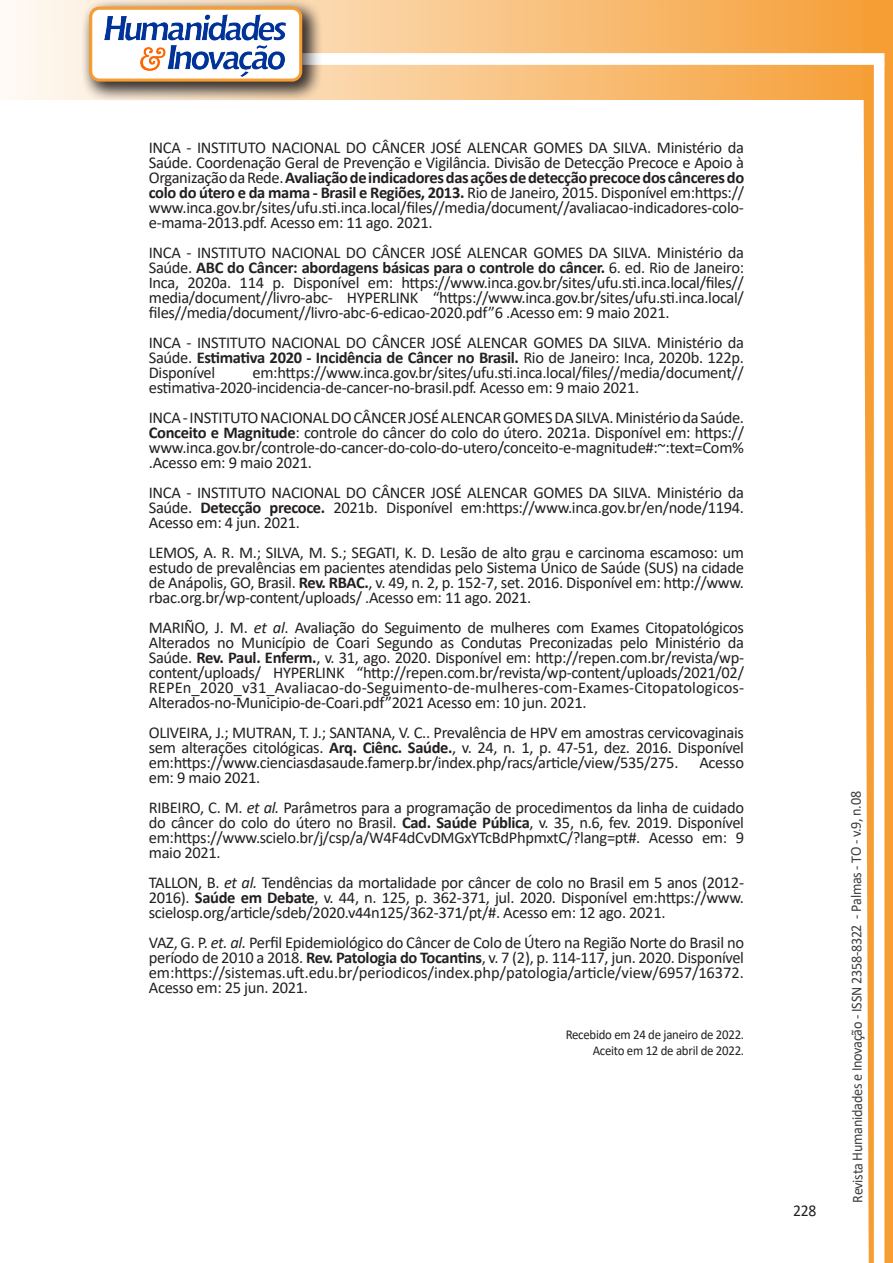
<style>
.page{position:relative;width:893px;height:1263px;background:#fff}
.page>*{position:absolute;margin:0;border:0;box-sizing:border-box;transform-origin:0 0}
.texto{font:16.5px/15px "Calibri";letter-spacing:-.02em;color:#231f20;text-align:justify}
.texto-2{font:16.5px/15px "Calibri";letter-spacing:-.02em;color:#222;text-align:justify}
.texto-3{font:16.5px "Calibri";letter-spacing:-.02em;color:#231f20;scale:.95 1}
.t1{font:15px "Calibri";letter-spacing:-.025em;color:#3e3e3f;scale:.95 1}
.texto-4{font:13.5px "Calibri";letter-spacing:-.02em;color:#231f20;scale:.95 1}
.s1{font-weight:700}
.s2{color:#222}
.s3{font-weight:700;color:#222}
.s4{color:#231f20}
.s5{font-style:italic}
</style>
<div class="page">
<svg style="left:5px;top:0;width:858px;height:100px;background:#f9c484"></svg>
<div style="left:302px;top:53px;width:582px;height:12px;background:#fff;border:2px solid #fff"></div>
<svg style="left:863px;top:0;width:30px;height:1263px"></svg>
<div style="left:81px;top:0;width:241px;height:102px;background:#231f20;opacity:.75"></div>
<div style="left:91px;top:8px;width:210px;height:72px;background:#fff;border-radius:9px"></div>
<img style="left:104px;top:14px;width:181px;height:62px">
<div style="left:89px;top:7px;width:213px;height:75px;border:3px solid #f69e34;border-radius:9px"></div>
<p class="texto" style="left:149px;top:139px;width:597px">INCA - INSTITUTO NACIONAL DO CÂNCER JOSÉ ALENCAR GOMES DA SILVA. Ministério da Saúde. Coordenação Geral de Prevenção e Vigilância. Divisão de Detecção Precoce e Apoio à Organização da Rede. <span class="s1">Avaliação de indicadores das ações de detecção precoce dos cânceres do colo do útero e da mama - Brasil e Regiões, 2013.</span> Rio de Janeiro, 2015. Disponível em:https:// www.inca.gov.br/sites/ufu.sti.inca.local/files//media/document//avaliacao-indicadores-colo&shy;e-mama-2013.pdf. Acesso em: 11 ago. 2021.</p>
<p class="texto" style="left:149px;top:244px;width:597px"><span class="s2">INCA - INSTITUTO NACIONAL DO CÂNCER J</span>OSÉ ALENCAR GOMES DA SILVA<span class="s2">. Ministério da Saúde.</span> <span class="s3">ABC do Câncer: abordagens básicas para o controle do câncer.</span> <span class="s2">6. ed. Rio de Janeiro:<br>Inca, 2020a. 114 p. Disponível em:</span> https://www.inca.gov.br/sites/ufu.sti.inca.local/files// media/document//livro-abc- HYPERLINK “https://www.inca.gov.br/sites/ufu.sti.inca.local/ files//media/document//livro-abc-6-edicao-2020.pdf”6 .Acesso em: 9 maio 2<span class="s2">021.</span></p>
<p class="texto-2" style="left:149px;top:334px;width:597px">INCA - INSTITUTO NACIONAL DO CÂNCER J<span class="s4">OSÉ ALENCAR GOMES DA SILVA</span>. Ministério da Saúde. <span class="s1">Estimativa 2020 - Incidência de Câncer no Brasil.</span> Rio de Janeiro: Inca, 2020b. 122p.<br>Disponível</p>
<p class="texto-2" style="left:149px;top:364px;width:597px;text-indent:104px">em:https://www.inca.gov.br/sites/ufu.sti.inca.local/files//media/document// estimativa-2020-incidencia-de-cancer-no-brasil.pdf. Acesso em: 9 maio 2021.</p>
<p class="texto" style="left:149px;top:409px;width:597px">INCA - INSTITUTO NACIONAL DO CÂNCER <span class="s2">J</span>OSÉ ALENCAR GOMES DA SILVA. Ministério da Saúde.<br><span class="s1">Conceito e Magnitude</span>: controle do câncer do colo do útero. 2021a. Disponível em: https:// www.inca.gov.br/controle-do-cancer-do-colo-do-utero/conceito-e-magnitude#:~:text=Com% .Acesso em: 9 maio 2021.</p>
<p class="texto" style="left:149px;top:484px;width:597px">INCA - INSTITUTO NACIONAL DO CÂNCER <span class="s2">J</span>OSÉ ALENCAR GOMES DA SILVA. Ministério da Saúde. <span class="s1">Detecção precoce.</span> 2021b. Disponível em:https://www.inca.gov.br/en/node/1194.<br>Acesso em: 4 jun. 2021.</p>
<p class="texto" style="left:149px;top:544px;width:597px">LEMOS, A. R. M.; SILVA, M. S.; SEGATI, K. D. Lesão de alto grau e carcinoma escamoso: um estudo de prevalências em pacientes atendidas pelo Sistema Único de Saúde (SUS) na cidade de Anápolis, GO, Brasil. <span class="s1">Rev. RBAC.</span>, v. 49, n. 2, p. 152-7, set. 2016. Disponível em: http://www. rbac.org.br/wp-content/uploads/ .Acesso em: 11 ago. 2021.</p>
<p class="texto" style="left:149px;top:619px;width:597px">MARIÑO, J. M. <span class="s5">et al</span>. Avaliação do Seguimento de mulheres com Exames Citopatológicos Alterados no Município de Coari Segundo as Condutas Preconizadas pelo Ministério da Saúde. <span class="s1">Rev. Paul. Enferm.</span>, v. 31, ago. 2020. Disponível em: http://repen.com.br/revista/wp&shy;content/uploads/ HYPERLINK “http://repen.com.br/revista/wp-content/uploads/2021/02/ REPEn_2020_v31_Avaliacao-do-Seguimento-de-mulheres-com-Exames-Citopatologicos-Alterados-no-Municipio-de-Coari.pdf”2021 Acesso em: 10 jun. 2021.</p>
<p class="texto" style="left:149px;top:724px;width:597px">OLIVEIRA, J.; MUTRAN, T. J.; SANTANA, V. C.. Prevalência de HPV em amostras cervicovaginais sem alterações citológicas. <span class="s1">Arq. Ciênc. Saúde.</span>, v. 24, n. 1, p. 47-51, dez. 2016. Disponível em:https://www.cienciasdasaude.famerp.br/index.php/racs/article/view/535/275.</p>
<p class="texto" style="left:699px;top:754px;width:46px">Acesso</p>
<p class="texto" style="left:149px;top:769px;width:113px">em: 9 maio 2021.</p>
<p class="texto-2" style="left:149px;top:799px;width:597px">RIBEIRO, C. M. <span class="s5">et al.</span> Parâmetros para a programação de procedimentos da linha de cuidado do câncer do colo do útero no Brasil. <span class="s1">Cad. Saúde Pública</span>, v. 35, n.6, fev. 2019. Disponível em:https://www.scielo.br/j/csp/a/W4F4dCvDMGxYTcBdPhpmxtC/?lang=pt#. Acesso em: 9 maio 2021.</p>
<p class="texto" style="left:149px;top:874px;width:597px">TALLON, B. <span class="s5">et al.</span> Tendências da mortalidade por câncer de colo no Brasil em 5 anos (2012- 2016). <span class="s1">Saúde em Debate</span>, v. 44, n. 125, p. 362-371, jul. 2020. Disponível em:https://www. scielosp.org/article/sdeb/2020.v44n125/362-371/pt/#. Acesso em: 12 ago. 2021.</p>
<p class="texto-2" style="left:149px;top:934px;width:597px">VAZ, G. P. <span class="s5">et. al.</span> Perfil Epidemiológico do Câncer de Colo de Útero na Região Norte do Brasil no período de 2010 a 2018. <span class="s1">Rev. Patologia do Tocantins</span>, v. 7 (2), p. 114-117, jun. 2020. Disponível em:https://sistemas.uft.edu.br/periodicos/index.php/patologia/article/view/6957/16372.<br>Acesso em: 25 jun. 2021.</p>
<p class="texto-4" style="left:566px;top:1025px;width:189px">Recebido em 24 de janeiro de 2022.</p>
<p class="texto-4" style="left:593px;top:1041px;width:161px">Aceito em 12 de abril de 2022.</p>
<p class="texto-3" style="left:793px;top:1199px;width:26px">228</p>
<p class="t1" style="left:846px;top:1203px;width:435px;rotate:-90deg">Revista Humanidades e Inovação - ISSN 2358-8322 - Palmas - TO - v.9, n.08</p>
</div>
